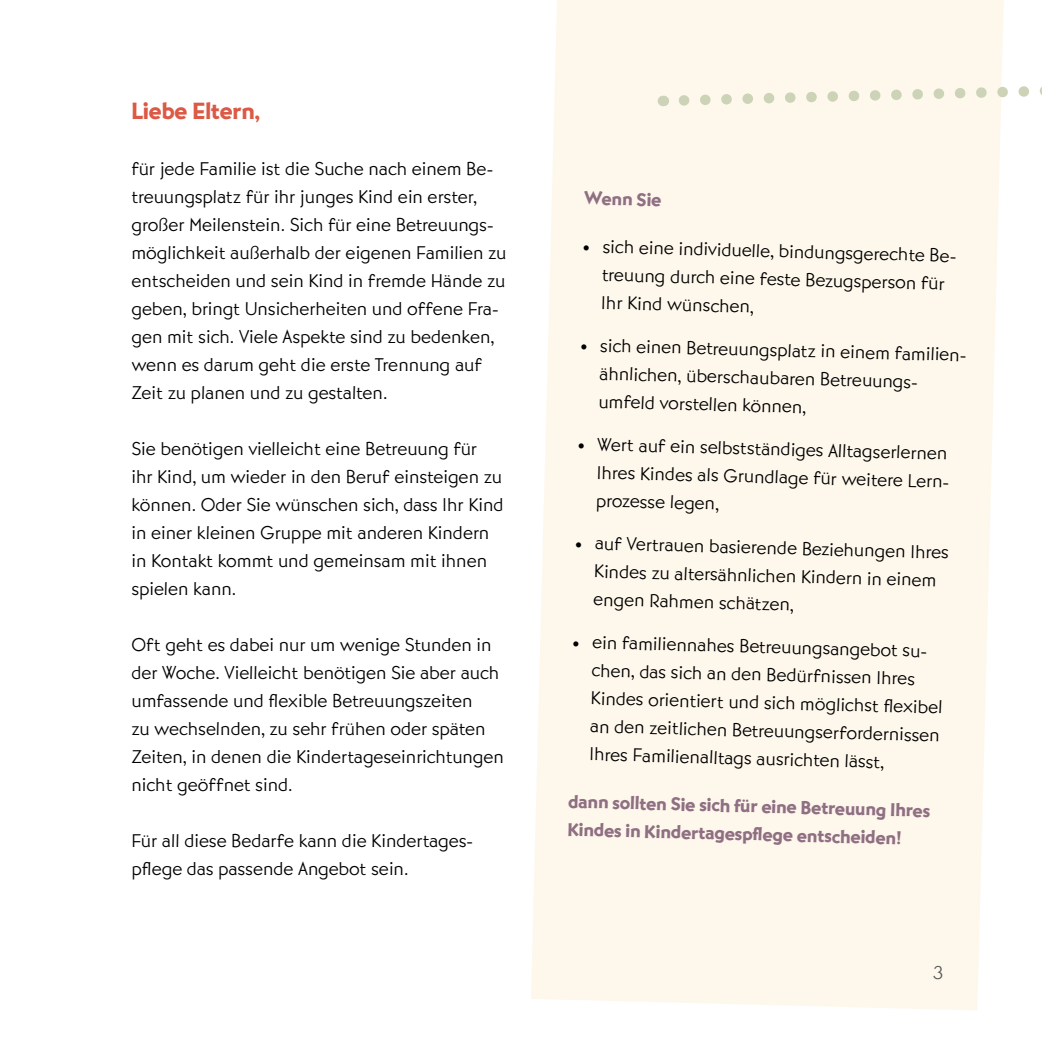
<style>
.page{position:relative;width:1042px;height:1042px;background:#fff}
.page>*{position:absolute;margin:0;border:0;box-sizing:border-box;transform-origin:0 0}
.t1{font:24.5px "Bernhard Got URW Hea";color:#db5945}
.t2{font:300 19.25px/28px "Bernhard Got URW";color:#000}
.t3{font:19.25px/28px "Bernhard Got URW Hea";color:#8f6f82}
.t4{font:300 19.25px "Bernhard Got URW";color:#575756}
.s1{font-family:"Minion Pro";font-weight:400}
</style>
<div class="page">
<div style="left:531px;top:0;width:473px;height:1010px;background:#fef7ec"></div>
<svg style="left:673px;top:71px;width:369px;height:40px;background:#f9f4e8"></svg>
<p class="t1" style="left:131px;top:96px;width:131px">Liebe Eltern,</p>
<p class="t2" style="left:131px;top:155px;width:376px">für jede Familie ist die Suche nach einem Be&shy;treuungsplatz für ihr junges Kind ein erster, großer Meilenstein. Sich für eine Betreuungs&shy;möglichkeit außerhalb der eigenen Familien zu entscheiden und sein Kind in fremde Hände zu geben, bringt Unsicherheiten und offene Fra&shy;gen mit sich. Viele Aspekte sind zu bedenken, wenn es darum geht die erste Trennung auf Zeit zu planen und zu gestalten.</p>
<p class="t2" style="left:131px;top:435px;width:373px">Sie benötigen vielleicht eine Betreuung für<br>ihr Kind, um wieder in den Beruf einsteigen zu können. Oder Sie wünschen sich, dass Ihr Kind in einer kleinen Gruppe mit anderen Kindern in Kontakt kommt und gemeinsam mit ihnen spielen kann.</p>
<p class="t2" style="left:131px;top:631px;width:374px">Oft geht es dabei nur um wenige Stunden in der Woche. Vielleicht benötigen Sie aber auch umfassende und flexible Betreuungszeiten<br>zu wechselnden, zu sehr frühen oder späten Zeiten, in denen die Kindertageseinrichtungen nicht geöffnet sind.</p>
<p class="t2" style="left:131px;top:827px;width:343px">Für all diese Bedarfe kann die Kindertages&shy;pflege das passende Angebot sein.</p>
<p class="t3" style="left:584px;top:185px;width:79px;rotate:1deg">Wenn Sie</p>
<p class="t2" style="left:602px;top:234px;width:359px;text-indent:-19px;rotate:1deg"><span class="s1">•</span> sich eine individuelle, bindungsgerechte Be&shy;treuung durch eine feste Bezugsperson für<br>Ihr Kind wünschen,</p>
<p class="t2" style="left:600px;top:333px;width:371px;text-indent:-19px;rotate:1deg"><span class="s1">•</span> sich einen Betreuungsplatz in einem familien&shy;ähnlichen, überschaubaren Betreuungs&shy;umfeld vorstellen können,</p>
<p class="t2" style="left:597px;top:432px;width:357px;line-height:27.5px;text-indent:-19px;rotate:1deg"><span class="s1">•</span> Wert auf ein selbstständiges Alltagserlernen<br>Ihres Kindes als Grundlage für weitere Lern&shy;prozesse legen,</p>
<p class="t2" style="left:594px;top:531px;width:356px;text-indent:-19px;rotate:1deg"><span class="s1">•</span> auf Vertrauen basierende Beziehungen Ihres<br>Kindes zu altersähnlichen Kindern in einem engen Rahmen schätzen,</p>
<p class="t2" style="left:591px;top:629px;width:354px;text-indent:-19px;rotate:1deg"><span class="s1">•</span> ein familiennahes Betreuungsangebot su&shy;chen, das sich an den Bedürfnissen Ihres Kindes orientiert und sich möglichst fl exibel an den zeitlichen Betreuungserfordernissen Ihres Familienalltags ausrichten lässt,</p>
<p class="t3" style="left:568px;top:789px;width:364px;rotate:1deg">dann sollten Sie sich für eine Betreuung Ihres<br>Kindes in Kindertagespfl ege entscheiden!</p>
<p class="t4" style="left:933px;top:960px;width:11px">3</p>
</div>
